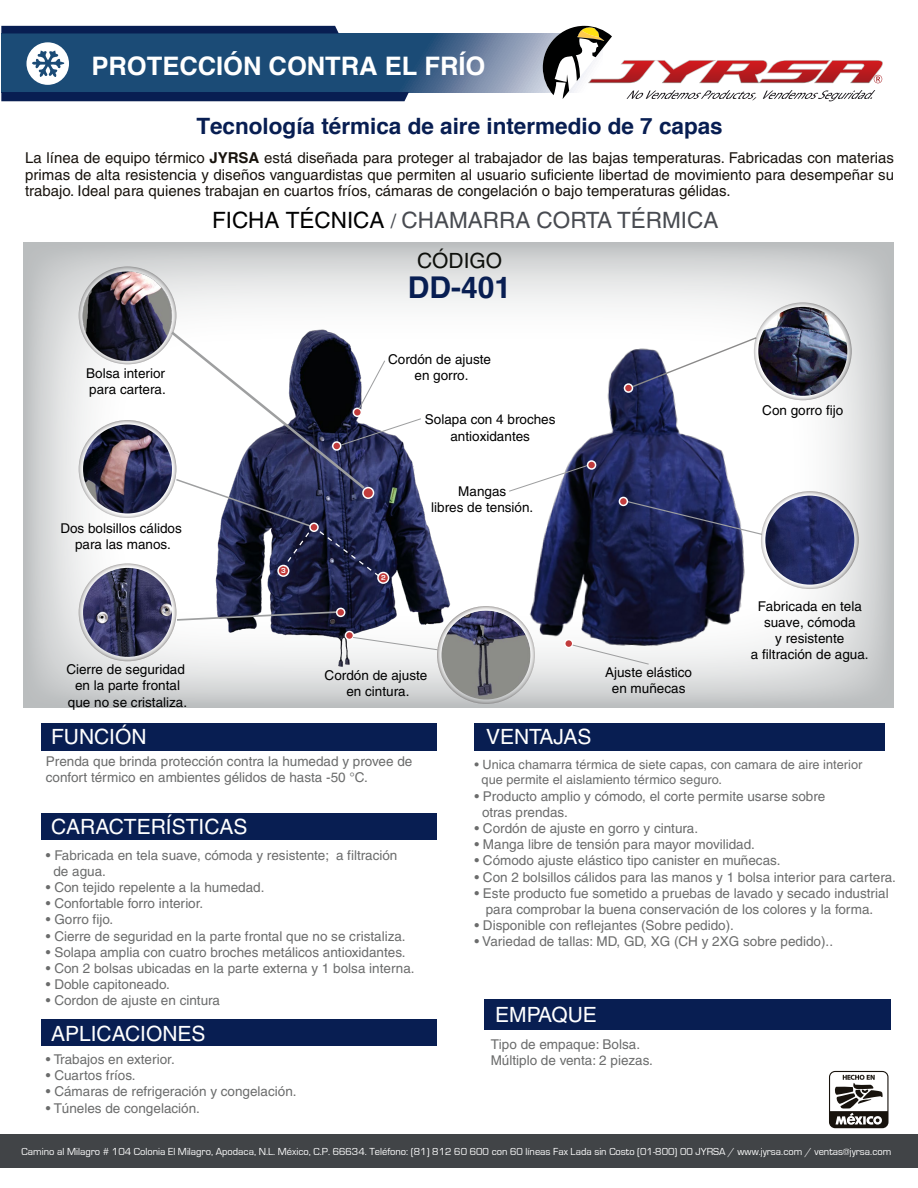
<style>
.page{position:relative;width:918px;height:1188px;background:#fff}
.page>*{position:absolute;margin:0;border:0;box-sizing:border-box;transform-origin:0 0}
.t1{font:700 30px "Helvetica";color:#081e52}
.t2{font:700 25.5px "Helvetica";color:#fff}
.t3{font:700 22.5px "Helvetica";color:#081e52}
.t4{font:22.5px "Helvetica";color:#484b51}
.t5{font:21px "Helvetica";color:#fff}
.t6{font:21px "Helvetica";color:#0e100c}
.t7{font:15px/16.5px "Helvetica";color:#18130d;text-align:justify}
.t8{font:13.5px/16.2px "Helvetica";color:#6b6c6c}
.t9{font:13.5px/16.2px "Helvetica";color:#000;text-align:center}
.t10{font:12.75px/15.3px "Helvetica";color:#6b6c6c}
.t11{font:10.5px "Eurostile";color:#fff}
.t12{font:700 7.5px "Eurostile";color:#fff}
.s1{font-weight:700}
.s2{color:#000101}
.s3{font-size:19.5px}
</style>
<div class="page">
<svg style="left:24px;top:242px;width:870px;height:466px"></svg>
<img style="left:522px;top:335px;width:241px;height:326px">
<img style="left:208px;top:324px;width:249px;height:349px">
<div style="left:0;top:1135px;width:918px;height:33px;background:#414447"></div>
<div style="left:41px;top:723px;width:396px;height:28px;background:#081e52"></div>
<div style="left:475px;top:723px;width:410px;height:28px;background:#081e52"></div>
<div style="left:41px;top:813px;width:396px;height:27px;background:#081e52"></div>
<div style="left:41px;top:1019px;width:396px;height:27px;background:#081e52"></div>
<svg style="left:79px;top:563px;width:97px;height:98px"></svg>
<img style="left:83px;top:568px;width:89px;height:89px;border-radius:44px">
<svg style="left:79px;top:420px;width:97px;height:98px"></svg>
<img style="left:83px;top:424px;width:89px;height:89px;border-radius:44px">
<svg style="left:437px;top:606px;width:98px;height:98px"></svg>
<img style="left:442px;top:611px;width:88px;height:88px;border-radius:44px">
<img style="left:81px;top:269px;width:93px;height:93px">
<svg style="left:631px;top:336px;width:127px;height:52px"></svg>
<svg style="left:754px;top:302px;width:98px;height:98px"></svg>
<img style="left:758px;top:307px;width:89px;height:89px;border-radius:44px">
<svg style="left:761px;top:491px;width:98px;height:98px"></svg>
<img style="left:765px;top:496px;width:89px;height:89px;border-radius:44px">
<svg style="left:175px;top:610px;width:171px;height:12px"></svg>
<svg style="left:625px;top:500px;width:138px;height:36px"></svg>
<div style="left:624px;top:384px;width:8px;height:8px;background:#c23c3c;border-radius:50%"></div>
<div style="left:624px;top:383px;width:9px;height:10px;border:2px solid #fff;border-radius:50%"></div>
<div style="left:619px;top:497px;width:8px;height:8px;background:#c23c3c;border-radius:50%"></div>
<div style="left:619px;top:497px;width:9px;height:9px;border:2px solid #fff;border-radius:50%"></div>
<div style="left:337px;top:608px;width:8px;height:8px;background:#c23c3c;border-radius:50%"></div>
<div style="left:336px;top:608px;width:9px;height:9px;border:2px solid #fff;border-radius:50%"></div>
<div style="left:345px;top:632px;width:8px;height:7px;background:#c23c3c;border-radius:50%"></div>
<div style="left:345px;top:631px;width:9px;height:9px;border:2px solid #fff;border-radius:50%"></div>
<div style="left:377px;top:572px;width:12px;height:12px;border:2px solid #fff;border-radius:50%"></div>
<svg style="left:829px;top:1071px;width:60px;height:57px"></svg>
<div style="left:484px;top:1000px;width:406px;height:30px;background:#081e52"></div>
<svg style="left:1px;top:33px;width:542px;height:59px;background:#2f5981"></svg>
<div style="left:1px;top:26px;width:338px;height:7px;background:#081e52"></div>
<div style="left:1px;top:92px;width:408px;height:9px;background:#081e52"></div>
<svg style="left:543px;top:25px;width:340px;height:76px"></svg>
<svg style="left:26px;top:42px;width:43px;height:43px"></svg>
<svg style="left:352px;top:636px;width:87px;height:15px"></svg>
<div style="left:565px;top:640px;width:8px;height:8px;background:#c23c3c;border-radius:50%"></div>
<div style="left:564px;top:639px;width:9px;height:9px;border:2px solid #fff;border-radius:50%"></div>
<svg style="left:571px;top:644px;width:79px;height:21px"></svg>
<svg style="left:508px;top:464px;width:82px;height:29px"></svg>
<div style="left:588px;top:461px;width:8px;height:8px;background:#c23c3c;border-radius:50%"></div>
<div style="left:587px;top:460px;width:9px;height:10px;border:2px solid #fff;border-radius:50%"></div>
<svg style="left:168px;top:329px;width:254px;height:253px"></svg>
<h2 class="t2" style="left:92px;top:50px;width:395px">PROTECCIÓN CONTRA EL FRÍO</h2>
<h3 class="t3" style="left:196px;top:112px;width:528px">Tecnología térmica de aire intermedio de 7 capas</h3>
<p class="t7" style="left:25px;top:150px;width:870px">La línea de equipo térmico <span class="s1">JYRSA</span> está diseñada para proteger al trabajador de las bajas temperaturas. Fabricadas con materias primas de alta resistencia y diseños vanguardistas que permiten al usuario suficiente libertad de movimiento para desempeñar su trabajo. Ideal para quienes trabajan en cuartos fríos, cámaras de congelación o bajo temperaturas gélidas.</p>
<h3 class="t4" style="left:212px;top:207px;width:508px"><span class="s2">FICHA TÉCNICA</span> <span class="s3">/</span> CHAMARRA CORTA TÉRMICA</h3>
<h3 class="t6" style="left:417px;top:248px;width:87px">CÓDIGO</h3>
<p class="t9" style="left:86px;top:365px;width:81px;text-align:left">Bolsa interior para cartera.</p>
<p class="t9" style="left:60px;top:520px;width:123px">Dos bolsillos cálidos para las manos.</p>
<p class="t12" style="left:281px;top:567px;width:6px">3</p>
<h1 class="t1" style="left:408px;top:268px;width:105px">DD-401</h1>
<p class="t9" style="left:388px;top:351px;width:104px">Cordón de ajuste en gorro.</p>
<p class="t9" style="left:425px;top:412px;width:132px">Solapa con 4 broches antioxidantes</p>
<p class="t12" style="left:381px;top:574px;width:6px">2</p>
<p class="t9" style="left:431px;top:483px;width:104px">Mangas<br>libres de tensión.</p>
<p class="t9" style="left:66px;top:661px;width:122px">Cierre de seguridad en la parte frontal que no se cristaliza.</p>
<p class="t9" style="left:325px;top:667px;width:104px">Cordón de ajuste en cintura.</p>
<h3 class="t5" style="left:51px;top:725px;width:97px">FUNCIÓN</h3>
<h3 class="t5" style="left:486px;top:725px;width:107px">VENTAJAS</h3>
<p class="t9" style="left:605px;top:664px;width:89px">Ajuste elástico en muñecas</p>
<p class="t9" style="left:762px;top:402px;width:83px">Con gorro fijo</p>
<p class="t9" style="left:751px;top:598px;width:119px">Fabricada en tela suave, cómoda<br>y resistente<br>a filtración de agua.</p>
<p class="t8" style="left:46px;top:753px;width:368px">Prenda que brinda protección contra la humedad y provee de confort térmico en ambientes gélidos de hasta -50 °C.</p>
<h3 class="t5" style="left:51px;top:815px;width:198px">CARACTERÍSTICAS</h3>
<p class="t8" style="left:53px;top:847px;width:346px;text-indent:-8px">• Fabricada en tela suave, cómoda y resistente; a filtración de agua.</p>
<p class="t8" style="left:46px;top:879px;width:220px">• Con tejido repelente a la humedad.</p>
<p class="t8" style="left:46px;top:895px;width:159px">• Confortable forro interior.</p>
<p class="t8" style="left:46px;top:912px;width:69px">• Gorro fijo.</p>
<p class="t8" style="left:46px;top:928px;width:361px">• Cierre de seguridad en la parte frontal que no se cristaliza.</p>
<p class="t8" style="left:46px;top:944px;width:361px">• Solapa amplia con cuatro broches metálicos antioxidantes.</p>
<p class="t8" style="left:46px;top:960px;width:370px">• Con 2 bolsas ubicadas en la parte externa y 1 bolsa interna.</p>
<p class="t8" style="left:46px;top:976px;width:125px">• Doble capitoneado.</p>
<p class="t8" style="left:46px;top:993px;width:176px">• Cordon de ajuste en cintura</p>
<h3 class="t5" style="left:51px;top:1021px;width:156px">APLICACIONES</h3>
<p class="t8" style="left:46px;top:1051px;width:130px">• Trabajos en exterior.</p>
<p class="t8" style="left:46px;top:1067px;width:91px">• Cuartos fríos.</p>
<p class="t8" style="left:46px;top:1083px;width:252px">• Cámaras de refrigeración y congelación.</p>
<p class="t8" style="left:46px;top:1100px;width:156px">• Túneles de congelación.</p>
<p class="t10" style="left:482px;top:757px;width:382px;text-indent:-7px">• Unica chamarra térmica de siete capas, con camara de aire interior que permite el aislamiento térmico seguro.</p>
<p class="t8" style="left:482px;top:788px;width:345px;text-indent:-8px">• Producto amplio y cómodo, el corte permite usarse sobre otras prendas.</p>
<p class="t8" style="left:475px;top:820px;width:225px">• Cordón de ajuste en gorro y cintura.</p>
<p class="t8" style="left:475px;top:836px;width:282px">• Manga libre de tensión para mayor movilidad.</p>
<p class="t8" style="left:475px;top:853px;width:308px">• Cómodo ajuste elástico tipo canister en muñecas.</p>
<p class="t8" style="left:475px;top:869px;width:423px">• Con 2 bolsillos cálidos para las manos y 1 bolsa interior para cartera.</p>
<p class="t8" style="left:475px;top:885px;width:416px;text-align:center">• Este producto fue sometido a pruebas de lavado y secado industrial para comprobar la buena conservación de los colores y la forma.</p>
<p class="t8" style="left:475px;top:917px;width:261px">• Disponible con reflejantes (Sobre pedido).</p>
<p class="t8" style="left:475px;top:934px;width:360px">• Variedad de tallas: MD, GD, XG (CH y 2XG sobre pedido)..</p>
<h3 class="t5" style="left:495px;top:1003px;width:103px">EMPAQUE</h3>
<p class="t8" style="left:491px;top:1036px;width:164px">Tipo de empaque: Bolsa.<br>Múltiplo de venta: 2 piezas.</p>
<p class="t11" style="left:22px;top:1146px;width:871px">Camino al Milagro # 104 Colonia El Milagro, Apodaca, N.L. México, C.P. 66634. Teléfono: (81) 812 60 600 con 60 líneas Fax Lada sin Costo (01-800) 00 JYRSA / www.jyrsa.com / ventas@jyrsa.com</p>
</div>
